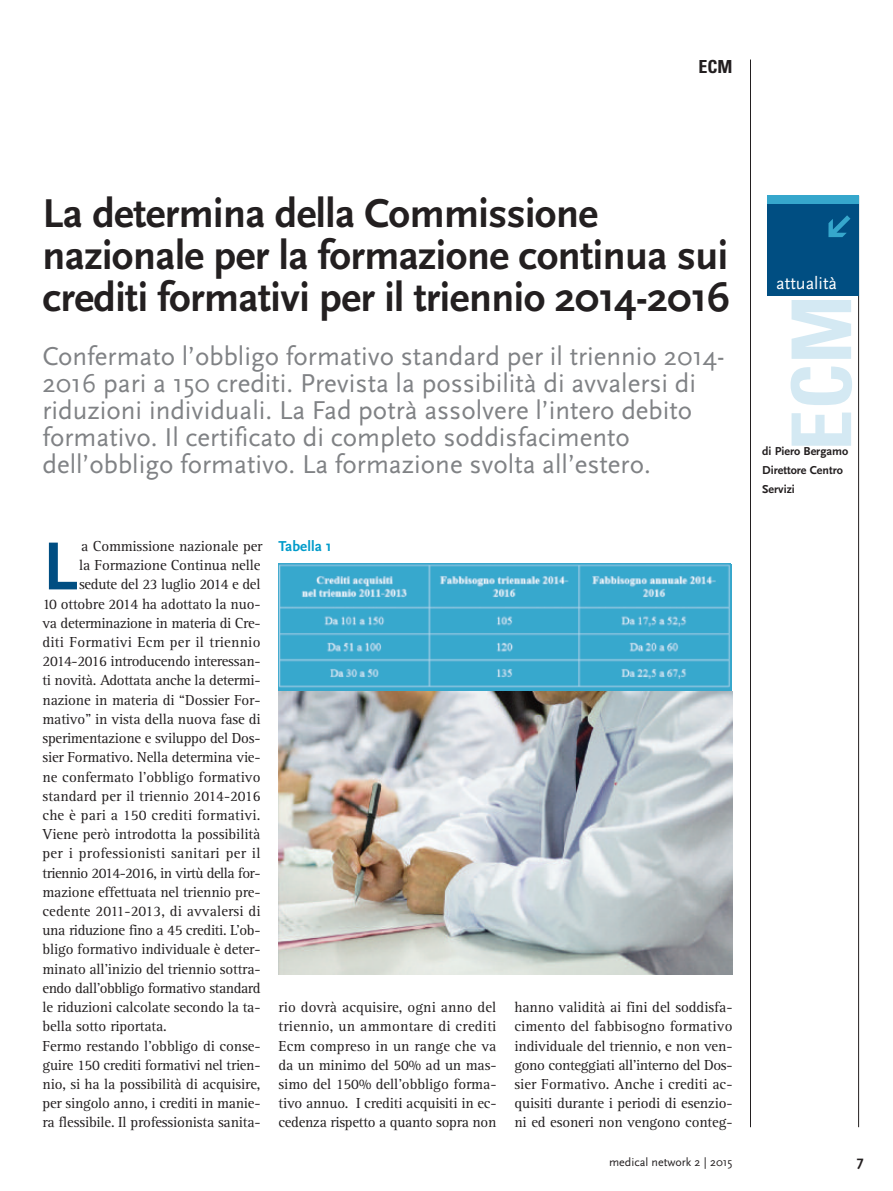
<style>
.page{position:relative;width:893px;height:1191px;background:#fff}
.page>*{position:absolute;margin:0;border:0;box-sizing:border-box;transform-origin:0 0}
.t1{font:700 condensed 82.5px "Univers";color:#d4e9f3}
.t2{font:700 70.8px "Scala Sans";color:#004e82}
.t3{font:700 42px/42px "Scala Sans";letter-spacing:-.01em;color:#231f20}
.t4{font:27px/27px "Scala Sans";color:#808285}
.t5{font:18px "Scala Sans";color:#fff}
.t6{font:700 condensed 18px "Univers";color:#231f20}
.t7{font:15px/19.2px "Rotis Serif";letter-spacing:-.01em;color:#231f20;text-align:justify}
.t8{font:15px "Rotis Serif";letter-spacing:.015em;color:#231f20}
.t9{font:15px "Rotis Serif";letter-spacing:-.035em;color:#231f20}
.t10{font:15px "Rotis Serif";letter-spacing:-.03em;color:#231f20}
.t11{font:15px "Rotis Serif";letter-spacing:.01em;color:#231f20}
.t12{font:700 15px "Scala Sans";letter-spacing:.005em;color:#009bca}
.t13{font:700 15px "Scala Sans";color:#231f20}
.t14{font:700 12px/19.2px "Scala Sans";color:#231f20}
.t15{font:12px "Scala Sans";color:#231f20}
</style>
<div class="page">
<hr style="left:858px;top:196px;width:1px;height:931px;background:#231f20">
<div style="left:768px;top:196px;width:91px;height:9px;background:#36a7cc"></div>
<div style="left:768px;top:205px;width:91px;height:91px;background:#004e82"></div>
<hr style="left:750px;top:60px;width:1px;height:1067px;background:#231f20">
<svg style="left:828px;top:215px;width:22px;height:22px"></svg>
<img style="left:278px;top:564px;width:453px;height:125px">
<img style="left:278px;top:691px;width:454px;height:283px">
<p class="t6" style="left:698px;top:60px;width:36px">ECM</p>
<h3 class="t3" style="left:43px;top:191px;width:689px">La determina della Commissione nazionale per la formazione continua sui crediti formativi per il triennio 2014-2016</h3>
<p class="t4" style="left:43px;top:342px;width:684px">Confermato l’obbligo formativo standard per il triennio 2014- 2016 pari a 150 crediti. Prevista la possibilità di avvalersi di riduzioni individuali. La Fad potrà assolvere l’intero debito formativo. Il certificato di completo soddisfacimento dell’obbligo formativo. La formazione svolta all’estero.</p>
<h2 class="t2" style="left:43px;top:523px;width:37px">L</h2>
<p class="t7" style="left:81px;top:538px;width:183px">a Commissione nazionale per</p>
<p class="t7" style="left:79px;top:557px;width:183px">la Formazione Continua nelle</p>
<p class="t7" style="left:79px;top:576px;width:183px">sedute del 23 luglio 2014 e del</p>
<p class="t7" style="left:43px;top:595px;width:219px">10 ottobre 2014 ha adottato la nuo-</p>
<p class="t7" style="left:43px;top:615px;width:219px">va determinazione in materia di Cre-</p>
<p class="t8" style="left:43px;top:637px;width:219px">diti Formativi Ecm per il triennio</p>
<p class="t7" style="left:43px;top:653px;width:219px">2014-2016 introducendo interessan-</p>
<p class="t7" style="left:43px;top:672px;width:219px">ti novità. Adottata anche la determi-</p>
<p class="t7" style="left:43px;top:691px;width:219px">nazione in materia di “Dossier For-</p>
<p class="t7" style="left:43px;top:711px;width:219px">mativo” in vista della nuova fase di</p>
<p class="t7" style="left:43px;top:730px;width:219px">sperimentazione e sviluppo del Dos-</p>
<p class="t7" style="left:43px;top:749px;width:219px">sier Formativo. Nella determina vie-</p>
<p class="t7" style="left:43px;top:768px;width:219px">ne confermato l’obbligo formativo</p>
<p class="t7" style="left:43px;top:787px;width:219px">standard per il triennio 2014-2016</p>
<p class="t11" style="left:43px;top:810px;width:219px">che è pari a 150 crediti formativi.</p>
<p class="t7" style="left:43px;top:826px;width:219px">Viene però introdotta la possibilità</p>
<p class="t8" style="left:43px;top:848px;width:219px">per i professionisti sanitari per il</p>
<p class="t9" style="left:43px;top:867px;width:219px">triennio 2014-2016, in virtù della for-</p>
<p class="t7" style="left:43px;top:883px;width:219px">mazione effettuata nel triennio pre-</p>
<p class="t7" style="left:43px;top:903px;width:219px">cedente 2011-2013, di avvalersi di</p>
<p class="t7" style="left:43px;top:922px;width:219px">una riduzione fino a 45 crediti. L’ob-</p>
<p class="t7" style="left:43px;top:941px;width:219px">bligo formativo individuale è deter-</p>
<p class="t7" style="left:43px;top:960px;width:219px">minato all’inizio del triennio sottra-</p>
<p class="t10" style="left:43px;top:983px;width:219px">endo dall’obbligo formativo standard</p>
<p class="t7" style="left:43px;top:999px;width:219px">le riduzioni calcolate secondo la ta-</p>
<p class="t7" style="left:43px;top:1018px;width:126px">bella sotto riportata.</p>
<p class="t7" style="left:43px;top:1037px;width:219px">Fermo restando l’obbligo di conse-</p>
<p class="t7" style="left:43px;top:1056px;width:219px">guire 150 crediti formativi nel trien-</p>
<p class="t7" style="left:43px;top:1076px;width:219px">nio, si ha la possibilità di acquisire,</p>
<p class="t7" style="left:43px;top:1095px;width:219px">per singolo anno, i crediti in manie-</p>
<p class="t7" style="left:43px;top:1114px;width:219px">ra flessibile. Il professionista sanita-</p>
<p class="t12" style="left:278px;top:537px;width:55px">Tabella 1</p>
<p class="t7" style="left:278px;top:999px;width:219px">rio dovrà acquisire, ogni anno del triennio, un ammontare di crediti Ecm compreso in un range che va da un minimo del 50% ad un mas&shy;simo del 150% dell’obbligo forma&shy;tivo annuo. I crediti acquisiti in ec&shy;cedenza rispetto a quanto sopra non</p>
<p class="t7" style="left:514px;top:999px;width:219px">hanno validità ai fini del soddisfa&shy;cimento del fabbisogno formativo individuale del triennio, e non ven&shy;gono conteggiati all’interno del Dos&shy;sier Formativo. Anche i crediti ac&shy;quisiti durante i periodi di esenzio&shy;ni ed esoneri non vengono conteg-</p>
<p class="t5" style="left:776px;top:272px;width:62px">attualità</p>
<h1 class="t1" style="left:791px;top:451px;width:157px;rotate:-90deg">ECM</h1>
<p class="t14" style="left:762px;top:441px;width:88px">di Piero Bergamo<br>Direttore Centro<br>Servizi</p>
<p class="t15" style="left:609px;top:1154px;width:125px">medical network 2 | 2015</p>
<p class="t13" style="left:857px;top:1151px;width:8px">7</p>
</div>
